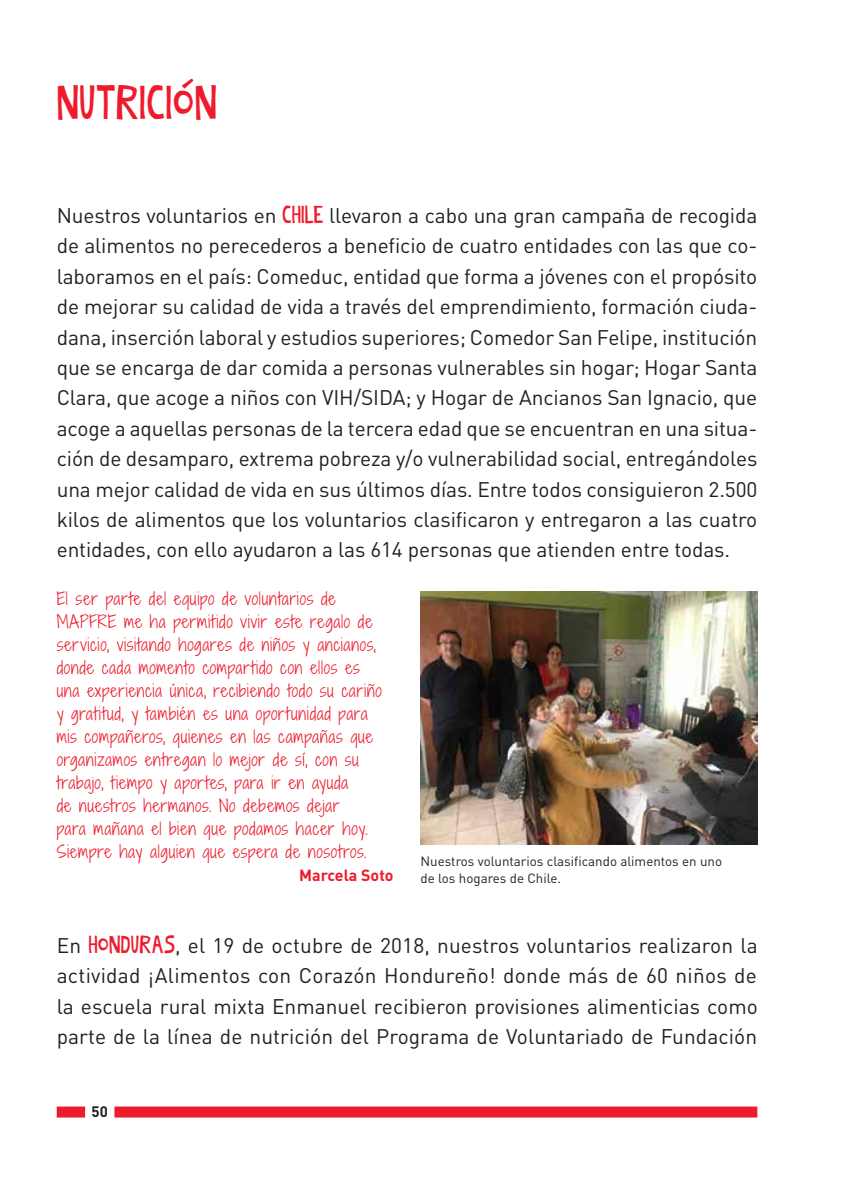
<style>
.page{position:relative;width:851px;height:1191px;background:#fff}
.page>*{position:absolute;margin:0;border:0;box-sizing:border-box;transform-origin:0 0}
.t1{font:48px "Elisa Three";color:#ee1b2c}
.t2{font:20.8px/30.4px "DIN Pro";letter-spacing:-.005em;color:#231f20;text-align:justify}
.t3{font:16.4px/23px "Shadows Into Light Two";letter-spacing:.045em;color:#ee1b2c}
.t4{font:700 16px "DIN Pro";color:#ee1b2c}
.t5{font:700 15px "DIN Pro";color:#231f20}
.t6{font:13.4px/17.2px "DIN Pro";color:#231f20}
.s1{font-family:"Elisa Three";font-size:24.8px;color:#ee1b2c}
</style>
<div class="page">
<div style="left:57px;top:1106px;width:700px;height:11px;background:#ee1b2c"></div>
<div style="left:85px;top:1106px;width:29px;height:14px;background:#fff"></div>
<img style="left:420px;top:591px;width:337px;height:253px">
<h1 class="t1" style="left:57px;top:73px;width:162px">NUTRICIÓN</h1>
<p class="t2" style="left:57px;top:198px;width:702px">Nuestros voluntarios en <span class="s1">CHILE</span> llevaron a cabo una gran campaña de recogida de alimentos no perecederos a beneficio de cuatro entidades con las que co&shy;laboramos en el país: Comeduc, entidad que forma a jóvenes con el propósito de mejorar su calidad de vida a través del emprendimiento, formación ciuda&shy;dana, inserción laboral y estudios superiores; Comedor San Felipe, institución que se encarga de dar comida a personas vulnerables sin hogar; Hogar Santa Clara, que acoge a niños con VIH/SIDA; y Hogar de Ancianos San Ignacio, que acoge a aquellas personas de la tercera edad que se encuentran en una situa&shy;ción de desamparo, extrema pobreza y/o vulnerabilidad social, entregándoles una mejor calidad de vida en sus últimos días. Entre todos consiguieron 2.500 kilos de alimentos que los voluntarios clasificaron y entregaron a las cuatro entidades, con ello ayudaron a las 614 personas que atienden entre todas.</p>
<p class="t3" style="left:57px;top:587px;width:326px">El ser parte del equipo de voluntarios de MAPFRE me ha permitido vivir este regalo de servicio, visitando hogares de niños y ancianos, donde cada momento compartido con ellos es una experiencia única, recibiendo todo su cariño y gratitud, y también es una oportunidad para mis compañeros, quienes en las campañas que organizamos entregan lo mejor de sí, con su trabajo, tiempo y aportes, para ir en ayuda<br>de nuestros hermanos. No debemos dejar<br>para mañana el bien que podamos hacer hoy.<br>Siempre hay alguien que espera de nosotros.</p>
<p class="t4" style="left:299px;top:862px;width:96px">Marcela Soto</p>
<p class="t6" style="left:420px;top:850px;width:303px">Nuestros voluntarios clasificando alimentos en uno de los hogares de Chile.</p>
<p class="t2" style="left:57px;top:928px;width:702px">En <span class="s1">HONDURAS</span>, el 19 de octubre de 2018, nuestros voluntarios realizaron la actividad ¡Alimentos con Corazón Hondureño! donde más de 60 niños de la escuela rural mixta Enmanuel recibieron provisiones alimenticias como parte de la línea de nutrición del Programa de Voluntariado de Fundación</p>
<p class="t5" style="left:92px;top:1099px;width:18px">50</p>
</div>
